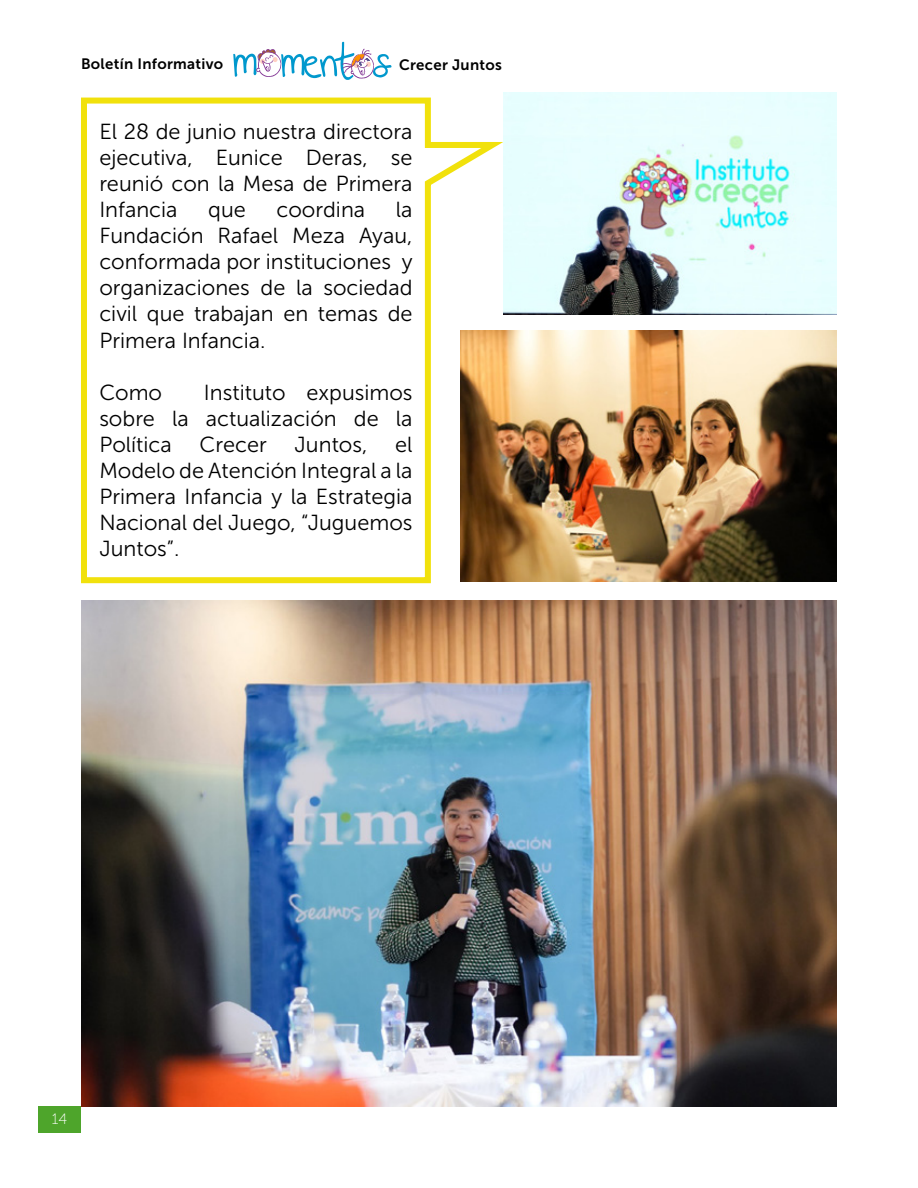
<style>
.page{position:relative;width:918px;height:1188px;background:#fff}
.page>*{position:absolute;margin:0;border:0;box-sizing:border-box;transform-origin:0 0}
.t1{font:21.75px/26.1px "Museo Sans 300";color:#000;text-align:justify}
.t2{font:15px "Museo Sans 700";letter-spacing:.02em;color:#000}
.t3{font:15px "Museo Sans 100";color:#fff}
</style>
<div class="page">
<svg style="left:233px;top:42px;width:159px;height:38px"></svg>
<div style="left:38px;top:1106px;width:43px;height:27px;background:#4ea52b"></div>
<svg style="left:81px;top:97px;width:433px;height:487px"></svg>
<img style="left:461px;top:331px;width:376px;height:250px">
<img style="left:81px;top:600px;width:756px;height:506px">
<img style="left:503px;top:92px;width:334px;height:223px">
<p class="t2" style="left:81px;top:56px;width:144px">Boletín Informativo</p>
<p class="t2" style="left:399px;top:57px;width:104px">Crecer Juntos</p>
<p class="t1" style="left:99px;top:118px;width:315px">El 28 de junio nuestra directora ejecutiva, Eunice Deras, se reunió con la Mesa de Primera Infancia</p>
<p class="t1" style="left:99px;top:197px;width:315px;text-indent:297px">la Fundación Rafael Meza Ayau, conformada por instituciones y organizaciones de la sociedad civil que trabajan en temas de Primera Infancia.</p>
<p class="t1" style="left:99px;top:379px;width:64px">Como</p>
<p class="t1" style="left:208px;top:197px;width:39px">que</p>
<p class="t1" style="left:277px;top:197px;width:90px">coordina</p>
<p class="t1" style="left:99px;top:379px;width:315px;text-indent:105px">Instituto expusimos sobre la actualización de la Política</p>
<p class="t1" style="left:200px;top:432px;width:69px">Crecer</p>
<p class="t1" style="left:295px;top:432px;width:74px">Juntos,</p>
<p class="t1" style="left:99px;top:432px;width:315px;text-indent:296px">el Modelo de Atención Integral a la Primera Infancia y la Estrategia Nacional del Juego, “Juguemos Juntos”.</p>
<p class="t3" style="left:52px;top:1111px;width:17px">14</p>
</div>
